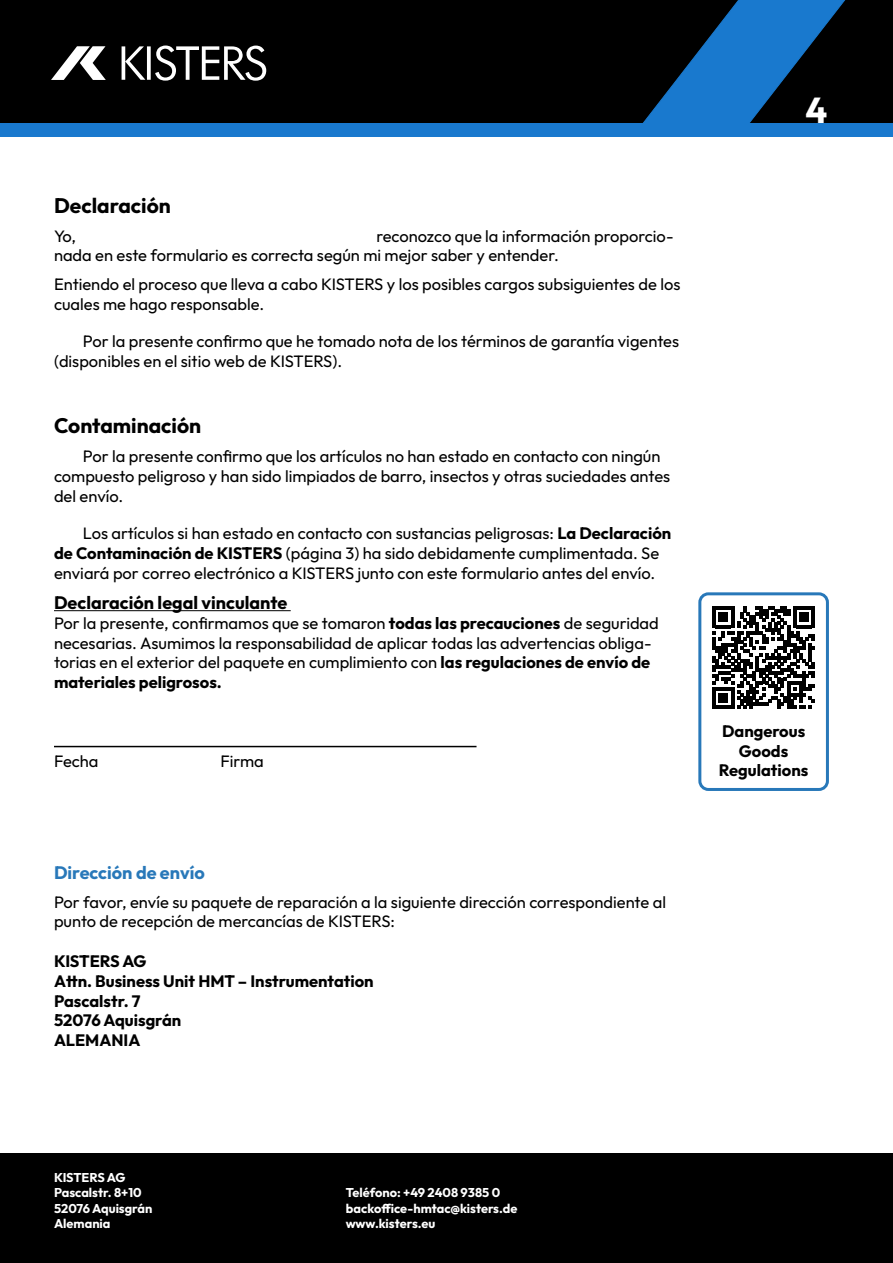
<style>
.page{position:relative;width:893px;height:1263px;background:#fff}
.page>*{position:absolute;margin:0;border:0;box-sizing:border-box;transform-origin:0 0}
.t1{font:700 36px "Outfit";color:#fff}
.t2{font:700 21px "Outfit";color:#000}
.Blue_advise{font:700 18px "Outfit";color:#000}
.Blue_advise-2{font:700 18px "Outfit";color:#2878b9}
.Copy{font:16.5px/19.8px "Outfit";color:#000}
.Copy-2{font:700 16.5px "Outfit";color:#000}
.Address{font:700 16.5px/19.8px "Outfit";color:#000;text-align:center}
.Copy-3{font:700 16.5px "Outfit";letter-spacing:-.02em;color:#000}
.t3{font:700 12.75px/15.3px "Outfit";color:#fff}
.s1{font-weight:700}
</style>
<div class="page">
<div style="left:0;top:1153px;width:893px;height:110px;background:#000"></div>
<div style="left:0;top:0;width:893px;height:130px;background:#000"></div>
<div style="left:0;top:123px;width:893px;height:14px;background:#1979ce"></div>
<svg style="left:122px;top:46px;width:23px;height:34px"></svg>
<svg style="left:147px;top:46px;width:4px;height:34px"></svg>
<svg style="left:155px;top:46px;width:111px;height:35px"></svg>
<svg style="left:51px;top:46px;width:55px;height:34px"></svg>
<svg style="left:643px;top:0;width:203px;height:123px"></svg>
<hr style="left:54px;top:610px;width:237px;height:1px;background:#000">
<hr style="left:54px;top:746px;width:422px;height:1px;background:#000">
<svg style="left:712px;top:606px;width:103px;height:103px"></svg>
<div style="left:698px;top:592px;width:131px;height:199px;border:3px solid #2878b9;border-radius:9px"></div>
<h1 class="t2" style="left:54px;top:194px;width:118px">Declaración</h1>
<p class="Copy" style="left:54px;top:226px;width:24px">Yo,</p>
<p class="Copy" style="left:54px;top:226px;width:621px;text-indent:322px">reconozco que la información proporcio&shy;nada en este formulario es correcta según mi mejor saber y entender.</p>
<p class="Copy" style="left:54px;top:274px;width:628px">Entiendo el proceso que lleva a cabo KISTERS y los posibles cargos subsiguientes de los cuales me hago responsable.</p>
<p class="Copy" style="left:54px;top:332px;width:627px;text-indent:29px">Por la presente confirmo que he tomado nota de los términos de garantía vigentes (disponibles en el sitio web de KISTERS).</p>
<h1 class="t2" style="left:54px;top:414px;width:149px">Contaminación</h1>
<p class="Copy" style="left:54px;top:447px;width:618px;text-indent:29px">Por la presente confirmo que los artículos no han estado en contacto con ningún compuesto peligroso y han sido limpiados de barro, insectos y otras suciedades antes del envío.</p>
<p class="Copy" style="left:54px;top:524px;width:619px;text-indent:29px">Los artículos si han estado en contacto con sustancias peligrosas: <span class="s1">La Declaración de Contaminación de KISTERS</span> (página 3) ha sido debidamente cumplimentada. Se enviará por correo electrónico a KISTERS junto con este formulario antes del envío.</p>
<p class="Blue_advise" style="left:54px;top:592px;width:235px">Declaración legal vinculante</p>
<p class="Copy" style="left:54px;top:613px;width:606px">Por la presente, confirmamos que se tomaron <span class="s1">todas las precauciones</span> de seguridad necesarias. Asumimos la responsabilidad de aplicar todas las advertencias obliga&shy;torias en el exterior del paquete en cumplimiento con <span class="s1">las regulaciones de envío de materiales peligrosos.</span></p>
<p class="Copy" style="left:54px;top:752px;width:46px">Fecha</p>
<p class="Copy" style="left:221px;top:752px;width:45px">Firma</p>
<p class="Blue_advise-2" style="left:54px;top:863px;width:152px">Dirección de envío</p>
<p class="Copy" style="left:54px;top:892px;width:613px">Por favor, envíe su paquete de reparación a la siguiente dirección correspondiente al punto de recepción de mercancías de KISTERS:</p>
<p class="Copy-3" style="left:54px;top:952px;width:94px">KISTERS AG</p>
<p class="Copy-2" style="left:54px;top:971px;width:321px">Attn. Business Unit HMT – Instrumentation</p>
<p class="Copy-2" style="left:54px;top:991px;width:88px">Pascalstr. 7</p>
<p class="Copy-2" style="left:54px;top:1011px;width:129px">52076 Aquisgrán</p>
<p class="Copy-2" style="left:54px;top:1031px;width:88px">ALEMANIA</p>
<h1 class="t1" style="left:805px;top:90px;width:23px">4</h1>
<p class="Address" style="left:719px;top:721px;width:91px">Dangerous<br>Goods<br>Regulations</p>
<p class="t3" style="left:54px;top:1170px;width:100px">KISTERS AG<br>Pascalstr. 8+10<br>52076 Aquisgrán<br>Alemania</p>
<p class="t3" style="left:346px;top:1185px;width:173px">Teléfono: +49 2408 9385 0 backoffice-hmtac@kisters.de www.kisters.eu</p>
</div>
